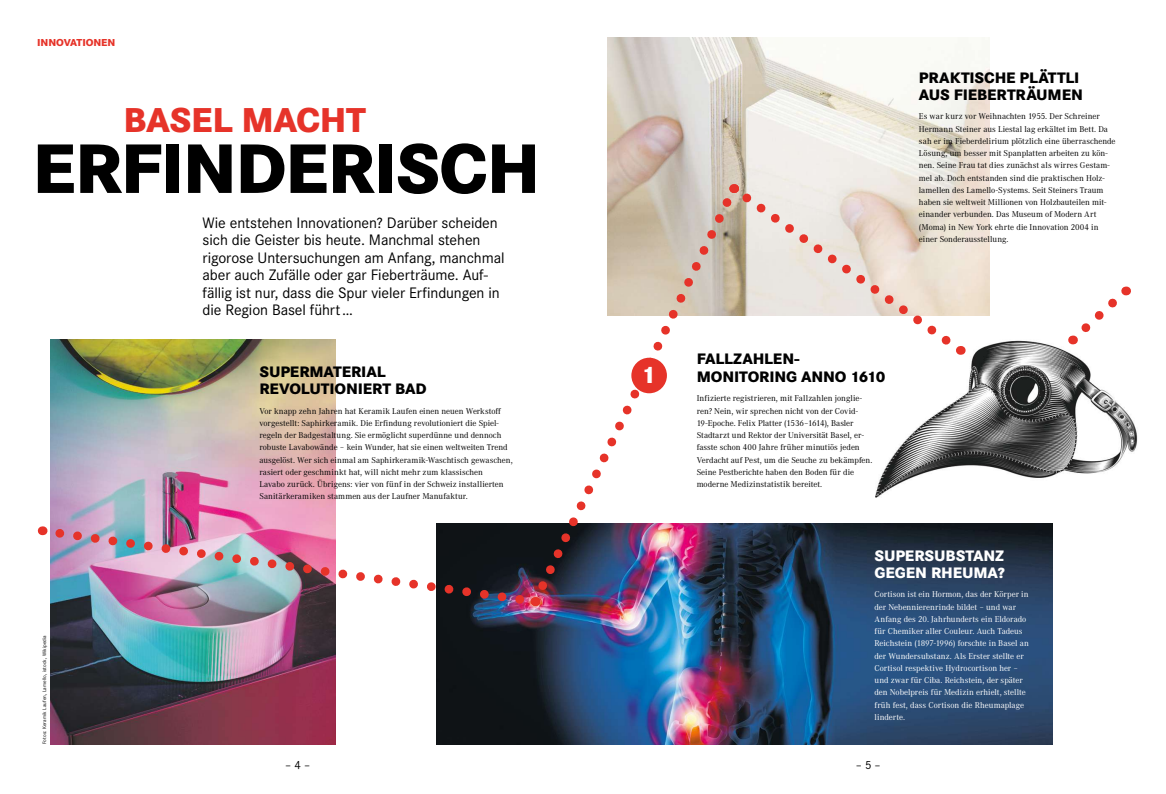
<style>
.page{position:relative;width:1166px;height:794px;background:#fff}
.page>*{position:absolute;margin:0;border:0;box-sizing:border-box;transform-origin:0 0}
.t1{font:800 72.62px "Corporate S Pro";letter-spacing:-.02em;color:#000}
.t2{font:800 35.88px "Corporate S Pro";letter-spacing:-.015em;color:#e63329}
.t3{font:800 24.68px "Corporate S Pro";color:#fff}
.t4{font:15.75px/17.5px "Corporate S Pro";letter-spacing:-.005em;color:#000}
.t5{font:800 15.75px/17.5px "Corporate S Pro";letter-spacing:-.01em;color:#000}
.t6{font:800 15.75px/17.5px "Corporate S Pro";letter-spacing:-.005em;color:#fff}
.t7{font:12.25px "Corporate S Pro";color:#000}
.t8{font:800 10.5px "Corporate S Pro";letter-spacing:-.01em;color:#e63329}
.t9{font:8.75px/12.2px "Corporate A Pro";letter-spacing:-.005em;color:#000}
.t10{font:8.75px/12.2px "Corporate A Pro";color:#fff}
.t11{font:5.25px "Corporate S Pro";letter-spacing:.02em;color:#000}
</style>
<div class="page">
<img style="left:875px;top:309px;width:263px;height:189px">
<img style="left:436px;top:524px;width:616px;height:220px">
<img style="left:50px;top:340px;width:286px;height:404px">
<img style="left:50px;top:523px;width:486px;height:87px">
<img style="left:608px;top:37px;width:381px;height:278px">
<svg style="left:531px;top:185px;width:210px;height:412px"></svg>
<svg style="left:728px;top:181px;width:230px;height:171px"></svg>
<svg style="left:1072px;top:286px;width:59px;height:58px"></svg>
<div style="left:631px;top:358px;width:36px;height:35px;background:#e63329;border-radius:50%"></div>
<p class="t8" style="left:37px;top:34px;width:80px">INNOVATIONEN</p>
<h2 class="t2" style="left:124px;top:91px;width:244px">BASEL MACHT</h2>
<h1 class="t1" style="left:32px;top:110px;width:510px">ERFINDERISCH</h1>
<p class="t4" style="left:203px;top:212px;width:303px">Wie entstehen Innovationen? Darüber scheiden sich die Geister bis heute. Manchmal stehen rigorose Untersuchungen am Anfang, manchmal aber auch Zufälle oder gar Fieberträume. Auf&shy;fällig ist nur, dass die Spur vieler Erfindungen in die Region Basel führt …</p>
<p class="t11" style="left:41px;top:744px;width:111px;rotate:-90deg">Fotos: Keramik Laufen, Lamello, istock, Wikipedia</p>
<h3 class="t5" style="left:259px;top:361px;width:169px">SUPERMATERIAL<br>REVOLUTIONIERT BAD</h3>
<p class="t9" style="left:259px;top:404px;width:255px">Vor knapp zehn Jahren hat Keramik Laufen einen neuen Werkstoff vorgestellt: Saphirkeramik. Die Erfindung revolutioniert die Spiel&shy;regeln der Badgestaltung. Sie ermöglicht superdünne und dennoch robuste Lavabowände – kein Wunder, hat sie einen weltweiten Trend ausgelöst. Wer sich einmal am Saphirkeramik-Waschtisch gewaschen, rasiert oder geschminkt hat, will nicht mehr zum klassischen<br>Lavabo zurück. Übrigens: vier von fünf in der Schweiz installierten Sanitärkeramiken stammen aus der Laufner Manufaktur.</p>
<h3 class="t3" style="left:641px;top:355px;width:17px">1</h3>
<h3 class="t5" style="left:919px;top:67px;width:166px">PRAKTISCHE PLÄTTLI<br>AUS FIEBERTRÄUMEN</h3>
<p class="t9" style="left:919px;top:110px;width:198px">Es war kurz vor Weihnachten 1955. Der Schreiner Hermann Steiner aus Liestal lag erkältet im Bett. Da sah er im Fieberdelirium plötzlich eine überraschende Lösung, um besser mit Spanplatten arbeiten zu kön&shy;nen. Seine Frau tat dies zunächst als wirres Gestam&shy;mel ab. Doch entstanden sind die praktischen Holz&shy;lamellen des Lamello-Systems. Seit Steiners Traum haben sie weltweit Millionen von Holzbauteilen mit&shy;einander verbunden. Das Museum of Modern Art (Moma) in New York ehrte die Innovation 2004 in einer Sonderausstellung.</p>
<h3 class="t5" style="left:697px;top:349px;width:190px">FALLZAHLEN-<br>MONITORING ANNO 1610</h3>
<p class="t9" style="left:697px;top:392px;width:177px">Infizierte registrieren, mit Fallzahlen jonglie&shy;ren? Nein, wir sprechen nicht von der Covid-19-Epoche. Felix Platter (1536–1614), Basler Stadtarzt und Rektor der Universität Basel, er&shy;fasste schon 400 Jahre früher minutiös jeden Verdacht auf Pest, um die Seuche zu bekämpfen.<br>Seine Pestberichte haben den Boden für die moderne Medizinstatistik bereitet.</p>
<h3 class="t6" style="left:874px;top:545px;width:132px">SUPERSUBSTANZ<br>GEGEN RHEUMA?</h3>
<p class="t10" style="left:874px;top:588px;width:156px">Cortison ist ein Hormon, das der Körper in der Nebennierenrinde bildet – und war Anfang des 20. Jahrhunderts ein Eldorado für Chemiker aller Couleur. Auch Tadeus Reichstein (1897-1996) forschte in Basel an der Wundersubstanz. Als Erster stellte er Cortisol respektive Hydrocortison her – und zwar für Ciba. Reichstein, der später den Nobelpreis für Medizin erhielt, stellte früh fest, dass Cortison die Rheumaplage linderte.</p>
<h3 class="t7" style="left:285px;top:756px;width:26px">– 4 –</h3>
<h3 class="t7" style="left:856px;top:756px;width:26px">– 5 –</h3>
</div>
